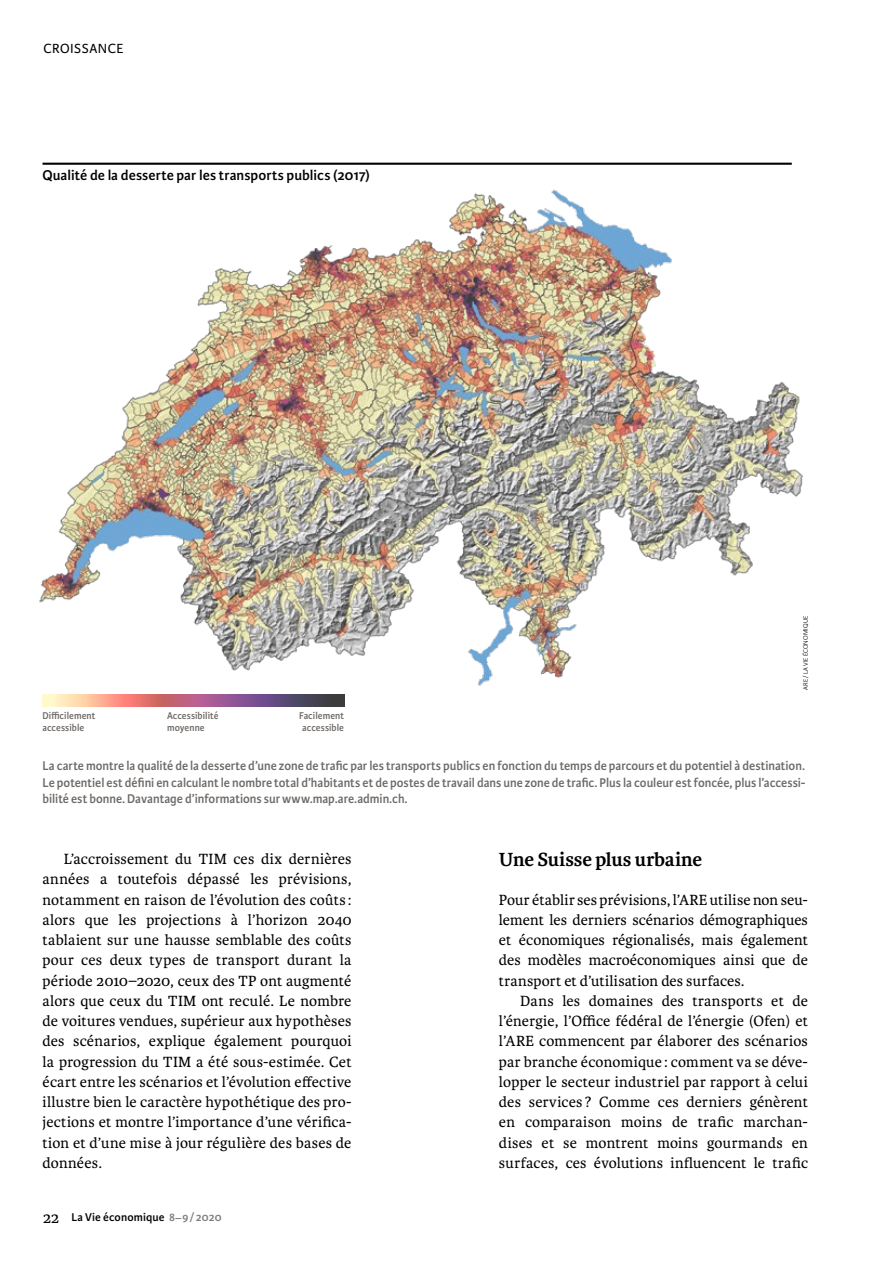
<style>
.page{position:relative;width:893px;height:1263px;background:#fff}
.page>*{position:absolute;margin:0;border:0;box-sizing:border-box;transform-origin:0 0}
.t1{font:700 20.25px "Karmina";letter-spacing:-.01em;color:#000}
.t2{font:15.75px/20.2px "Karmina";letter-spacing:.015em;color:#000;text-align:justify}
.t3{font:600 15px "Karmina Sans";color:#000}
.t4{font:14.1px "Karmina Sans";letter-spacing:.04em;color:#000}
.t5{font:600 13.5px/16.5px "Karmina Sans";color:#6d6966;text-align:justify;scale:.95 1}
.t6{font:600 12px "Karmina Sans";letter-spacing:.01em;color:#000}
.t7{font:600 10.5px/12px "Karmina Sans";letter-spacing:.005em;color:#6d6966;scale:.95 1}
.t8{font:300 6.75px "Karmina Sans";letter-spacing:.01em;color:#000}
.s1{font-family:"Karmina";font-weight:400;font-size:16.5px}
.s2{color:#817e7b}
</style>
<div class="page">
<img style="left:39px;top:189px;width:764px;height:497px">
<hr style="left:43px;top:163px;width:749px;height:2px;background:#000">
<svg style="left:43px;top:694px;width:301px;height:13px;background:#ad7583"></svg>
<p class="t4" style="left:43px;top:41px;width:82px">CROISSANCE</p>
<p class="t3" style="left:43px;top:167px;width:329px">Qualité de la desserte par les transports publics (2017)</p>
<p class="t7" style="left:43px;top:710px;width:57px">Difficilement accessible</p>
<p class="t7" style="left:167px;top:710px;width:56px">Accessibilité moyenne</p>
<p class="t7" style="left:299px;top:710px;width:49px">Facilement accessible</p>
<p class="t8" style="left:802px;top:690px;width:75px;rotate:-90deg">ARE / LA VIE ÉCONOMIQUE</p>
<p class="t5" style="left:43px;top:758px;width:805px">La carte montre la qualité de la desserte d’une zone de trafic par les transports publics en fonction du temps de parcours et du potentiel à destination.<br>Le potentiel est défini en calculant le nombre total d’habitants et de postes de travail dans une zone de trafic. Plus la couleur est foncée, plus l’accessi&shy;bilité est bonne. Davantage d’informations sur www.map.are.admin.ch.</p>
<p class="t2" style="left:43px;top:849px;width:311px;text-indent:21px">L’accroissement du TIM ces dix dernières années a toutefois dépassé les prévisions, notamment en raison de l’évolution des coûts : alors que les projections à l’horizon 2040 tablaient sur une hausse semblable des coûts pour ces deux types de transport durant la période 2010–2020, ceux des TP ont augmenté alors que ceux du TIM ont reculé. Le nombre de voitures vendues, supérieur aux hypothèses des scénarios, explique également pourquoi la progression du TIM a été sous-estimée. Cet écart entre les scénarios et l’évolution effective illustre bien le caractère hypothétique des pro&shy;jections et montre l’importance d’une vérifica&shy;tion et d’une mise à jour régulière des bases de données.</p>
<p class="t1" style="left:499px;top:848px;width:205px">Une Suisse plus urbaine</p>
<p class="t2" style="left:499px;top:889px;width:311px">Pour établir ses prévisions, l’ARE utilise non seu&shy;lement les derniers scénarios démographiques et économiques régionalisés, mais également des modèles macroéconomiques ainsi que de transport et d’utilisation des surfaces.</p>
<p class="t2" style="left:499px;top:991px;width:311px;text-indent:21px">Dans les domaines des transports et de l’énergie, l’Office fédéral de l’énergie (Ofen) et l’ARE commencent par élaborer des scénarios par branche économique : comment va se déve&shy;lopper le secteur industriel par rapport à celui des services ? Comme ces derniers génèrent en comparaison moins de trafic marchan&shy;dises et se montrent moins gourmands en surfaces, ces évolutions influencent le trafic</p>
<p class="t6" style="left:43px;top:1210px;width:180px"><span class="s1">22</span> La Vie économique <span class="s2">8–9/2020</span></p>
</div>
